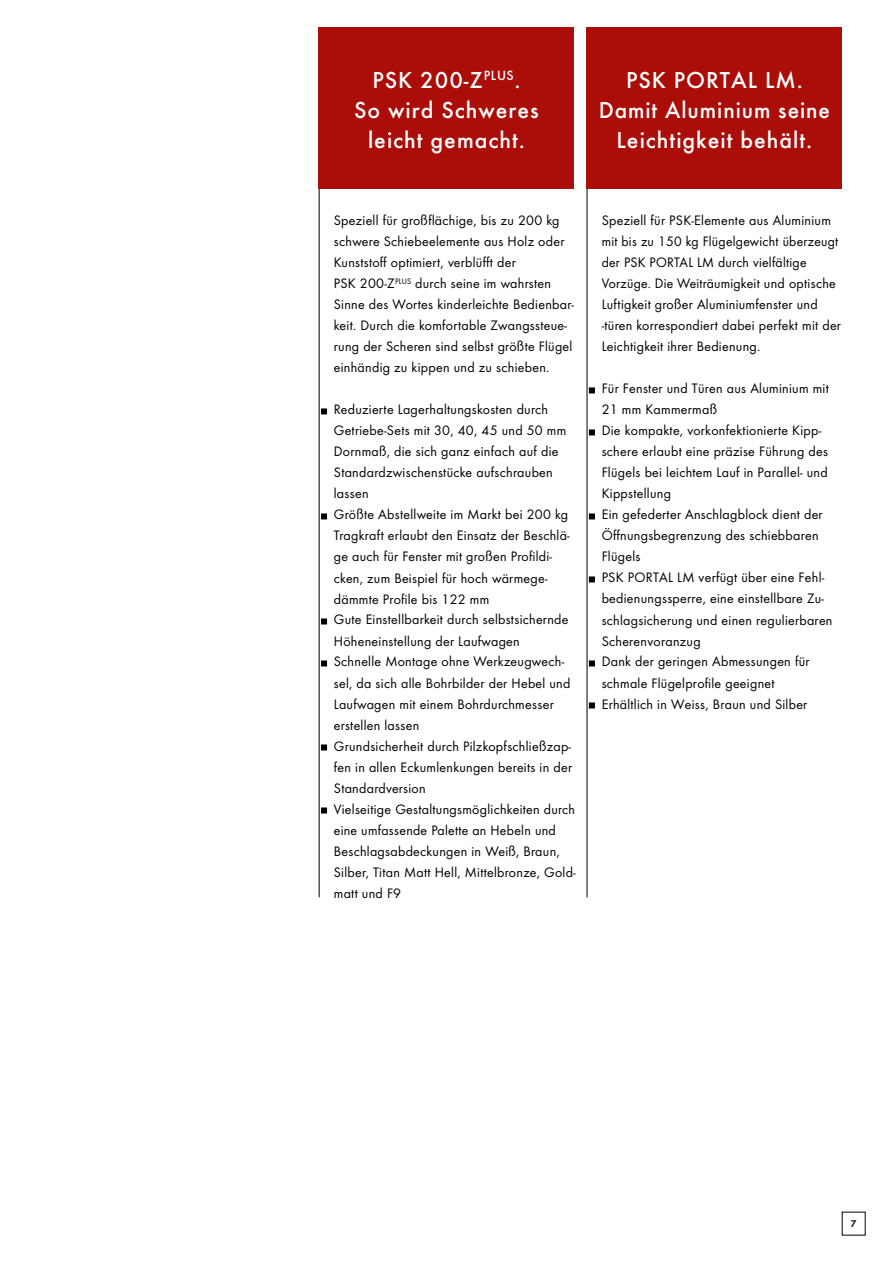
<style>
.page{position:relative;width:893px;height:1263px;background:#fff}
.page>*{position:absolute;margin:0;border:0;box-sizing:border-box;transform-origin:0 0}
.t1{font:500 24px/30px "Futura";letter-spacing:.04em;color:#fff;text-align:center}
.t2{font:14.25px/21px "Futura Boo";letter-spacing:.02em;color:#000}
.t3{font:10.05px "Futura Dem";color:#000}
</style>
<div class="page">
<hr style="left:587px;top:28px;width:1px;height:869px;background:#000">
<hr style="left:319px;top:28px;width:1px;height:869px;background:#000">
<svg style="left:321px;top:408px;width:6px;height:6px"></svg>
<svg style="left:321px;top:513px;width:6px;height:6px"></svg>
<svg style="left:321px;top:618px;width:6px;height:6px"></svg>
<svg style="left:321px;top:660px;width:6px;height:6px"></svg>
<svg style="left:321px;top:744px;width:6px;height:6px"></svg>
<svg style="left:321px;top:807px;width:6px;height:6px"></svg>
<svg style="left:589px;top:387px;width:6px;height:6px"></svg>
<svg style="left:589px;top:429px;width:6px;height:6px"></svg>
<svg style="left:589px;top:513px;width:6px;height:6px"></svg>
<svg style="left:589px;top:576px;width:6px;height:6px"></svg>
<svg style="left:589px;top:660px;width:6px;height:6px"></svg>
<svg style="left:589px;top:702px;width:6px;height:6px"></svg>
<div style="left:587px;top:28px;width:255px;height:161px;background:#ab0e08"></div>
<div style="left:319px;top:28px;width:255px;height:161px;background:#ab0e08"></div>
<h1 class="t1" style="left:354px;top:65px;width:186px">PSK 200-Z<sup>PLUS</sup>.<br>So wird Schweres leicht gemacht.</h1>
<h1 class="t1" style="left:599px;top:65px;width:233px">PSK PORTAL LM.<br>Damit Aluminium seine<br>Leichtigkeit behält.</h1>
<p class="t2" style="left:334px;top:210px;width:242px">Speziell für großflächige, bis zu 200 kg schwere Schiebeelemente aus Holz oder Kunststoff optimiert, verblüfft der<br>PSK 200-Z<sup>PLUS</sup> durch seine im wahrsten Sinne des Wortes kinderleichte Bedienbar&shy;keit. Durch die komfortable Zwangssteue&shy;rung der Scheren sind selbst größte Flügel einhändig zu kippen und zu schieben.</p>
<p class="t2" style="left:334px;top:399px;width:244px">Reduzierte Lagerhaltungskosten durch Getriebe-Sets mit 30, 40, 45 und 50 mm Dornmaß, die sich ganz einfach auf die Standardzwischenstücke aufschrauben lassen<br>Größte Abstellweite im Markt bei 200 kg Tragkraft erlaubt den Einsatz der Beschlä&shy;ge auch für Fenster mit großen Profildi&shy;cken, zum Beispiel für hoch wärmege&shy;dämmte Profile bis 122 mm<br>Gute Einstellbarkeit durch selbstsichernde Höheneinstellung der Laufwagen<br>Schnelle Montage ohne Werkzeugwech&shy;sel, da sich alle Bohrbilder der Hebel und Laufwagen mit einem Bohrdurchmesser erstellen lassen<br>Grundsicherheit durch Pilzkopfschließzap&shy;fen in allen Eckumlenkungen bereits in der Standardversion<br>Vielseitige Gestaltungsmöglichkeiten durch eine umfassende Palette an Hebeln und Beschlagsabdeckungen in Weiß, Braun, Silber, Titan Matt Hell, Mittelbronze, Gold&shy;matt und F9</p>
<p class="t2" style="left:602px;top:210px;width:241px">Speziell für PSK-Elemente aus Aluminium mit bis zu 150 kg Flügelgewicht überzeugt der PSK PORTAL LM durch vielfältige Vorzüge. Die Weiträumigkeit und optische Luftigkeit großer Aluminiumfenster und -türen korrespondiert dabei perfekt mit der Leichtigkeit ihrer Bedienung.</p>
<p class="t2" style="left:602px;top:378px;width:232px">Für Fenster und Türen aus Aluminium mit<br>21 mm Kammermaß<br>Die kompakte, vorkonfektionierte Kipp&shy;schere erlaubt eine präzise Führung des<br>Flügels bei leichtem Lauf in Parallel- und<br>Kippstellung<br>Ein gefederter Anschlagblock dient der<br>Öffnungsbegrenzung des schiebbaren<br>Flügels<br>PSK PORTAL LM verfügt über eine Fehl&shy;bedienungssperre, eine einstellbare Zu&shy;schlagsicherung und einen regulierbaren<br>Scherenvoranzug<br>Dank der geringen Abmessungen für schmale Flügelprofile geeignet<br>Erhältlich in Weiss, Braun und Silber</p>
<p class="t3" style="left:851px;top:1216px;width:7px">7</p>
</div>
